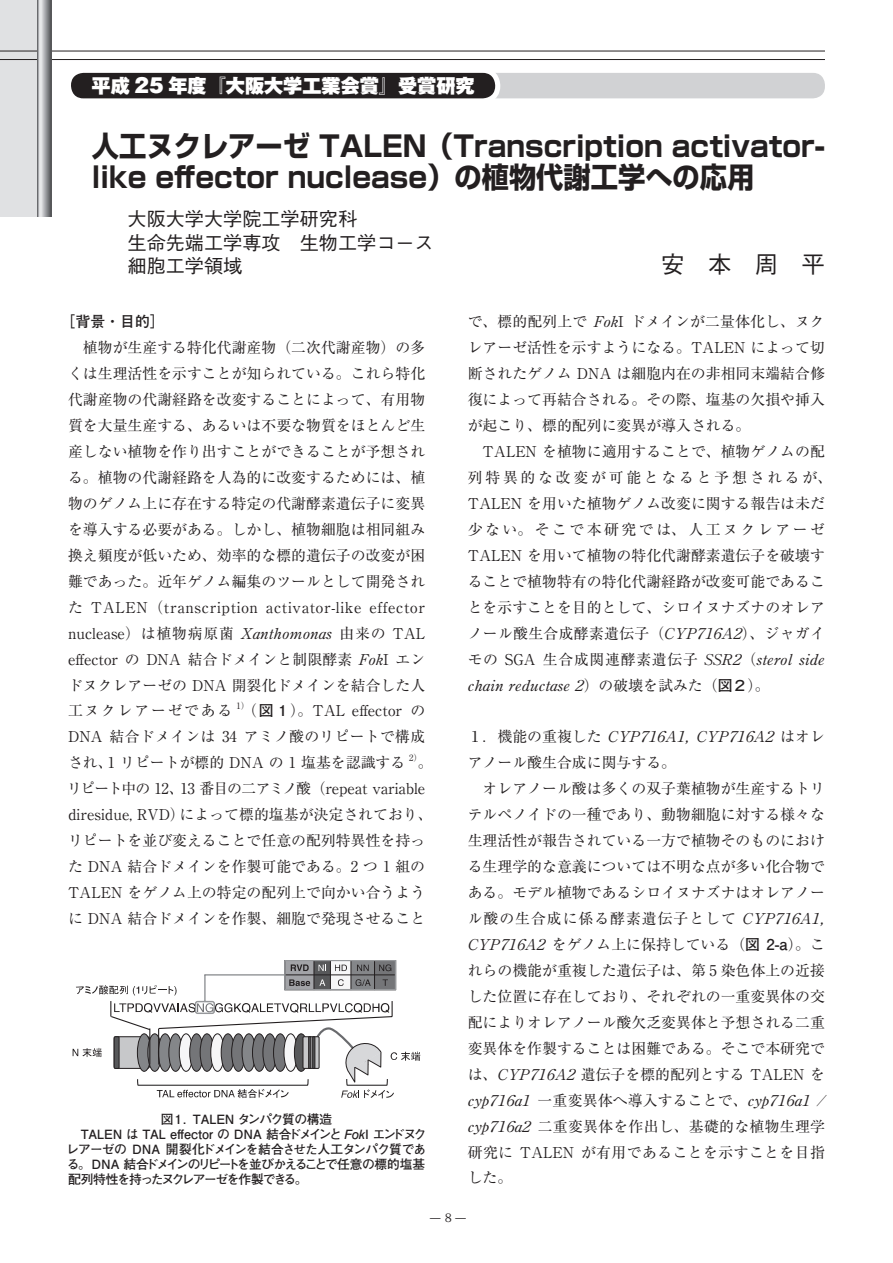
<style>
.page{position:relative;width:893px;height:1263px;background:#fff}
.page>*{position:absolute;margin:0;border:0;box-sizing:border-box;transform-origin:0 0}
.t1{font:700 28.65px/30.8px "Shin Go Pr 5";color:#231f20;scale:.95 1}
.t2{font:500 23.4px "Gothic BBB Pro";color:#231f20}
.t3{font:500 19.2px/23.4px "Gothic BBB Pr 5";color:#231f20}
.t4{font:900 19.2px "Gothic MB101 Pro";color:#fff}
.t5{font:14.85px/26px "Ryumin Pr 5";color:#231f20}
.t6{font:700 14.85px "Futo Go B101 Pr 5";color:#231f20}
.t7{font:700 12.75px/14.9px "Futo Go B101 Pr 5";letter-spacing:-.08em;color:#231f20}
.t8{font:11.7px "Lucida Grande";color:#231f20}
.t9{font:8.7px "Ryumin Pr 5";color:#231f20}
.s1{font-family:"Futo Go B101 Pr 5";font-weight:700}
.s2{font-family:"Koz Min Pro"}
</style>
<div class="page">
<div style="left:0;top:0;width:51px;height:216px;background:#e0e1e3"></div>
<hr style="left:0;top:51px;width:825px;height:1px;background:#231f20">
<hr style="left:0;top:59px;width:825px;height:1px;background:#231f20">
<svg style="left:38px;top:0;width:13px;height:216px"></svg>
<div style="left:416px;top:73px;width:409px;height:25px;background:#d1d2d4;border-radius:12px"></div>
<div style="left:68px;top:70px;width:430px;height:31px;background:#231f20;border-radius:15px"></div>
<div style="left:66px;top:68px;width:434px;height:35px;border:5px solid #fff;border-radius:15px"></div>
<svg style="left:73px;top:960px;width:347px;height:138px"></svg>
<p class="t4" style="left:92px;top:69px;width:385px">平成 25 年度『大阪大学工業会賞』受賞研究</p>
<h1 class="t1" style="left:92px;top:129px;width:773px">人工ヌクレアーゼ TALEN（Transcription activator&shy;like effector nuclease）の植物代謝工学への応用</h1>
<p class="t3" style="left:128px;top:206px;width:308px">大阪大学大学院工学研究科<br>生命先端工学専攻　生物工学コース細胞工学領域</p>
<h2 class="t2" style="left:661px;top:245px;width:165px">安　本　周　平</h2>
<p class="t6" style="left:61px;top:310px;width:106px">［背景・目的］</p>
<p class="t5" style="left:68px;top:334px;width:359px;text-align:justify">　植物が生産する特化代謝産物（二次代謝産物）の多くは生理活性を示すことが知られている。これら特化代謝産物の代謝経路を改変することによって、有用物質を大量生産する、あるいは不要な物質をほとんど生産しない植物を作り出すことができることが予想される。植物の代謝経路を人為的に改変するためには、植物のゲノム上に存在する特定の代謝酵素遺伝子に変異を導入する必要がある。しかし、植物細胞は相同組み換え頻度が低いため、効率的な標的遺伝子の改変が困難であった。近年ゲノム編集のツールとして開発された TALEN（transcription activator-like effector nuclease）は植物病原菌 Xanthomonas 由来の TAL effector の DNA 結合ドメインと制限酵素 FokI エンドヌクレアーゼの DNA 開裂化ドメインを結合した人工ヌクレアーゼである</p>
<p class="t9" style="left:236px;top:699px;width:15px">1）</p>
<p class="t5" style="left:68px;top:697px;width:359px;text-align:justify;text-indent:174px">（<span class="s1">図１</span>）。TAL effector のDNA 結合ドメインは 34 アミノ酸のリピートで構成され、1 リピートが標的 DNA の 1 塩基を認識する</p>
<p class="t9" style="left:409px;top:751px;width:15px">2）</p>
<p class="t5" style="left:67px;top:749px;width:367px;text-indent:350px">。リピート中の 12、13 番目の二アミノ酸（repeat variable diresidue, RVD）によって標的塩基が決定されており、リピートを並び変えることで任意の配列特異性を持った DNA 結合ドメインを作製可能である。2 つ 1 組の<br>TALEN をゲノム上の特定の配列上で向かい合うように DNA 結合ドメインを作製、細胞で発現させること</p>
<p class="t7" style="left:67px;top:1111px;width:361px;text-indent:94px">図１．TALEN タンパク質の構造<br>　TALEN は TAL effector の DNA 結合ドメインと FokI エンドヌクレアーゼの DNA 開裂化ドメインを結合させた人工タンパク質である。 DNA 結合ドメインのリピートを並びかえることで任意の標的塩基配列特性を持ったヌクレアーゼを作製できる。</p>
<p class="t5" style="left:468px;top:308px;width:366px">で、標的配列上で FokI ドメインが二量体化し、ヌクレアーゼ活性を示すようになる。TALEN によって切断されたゲノム DNA は細胞内在の非相同末端結合修復によって再結合される。その際、塩基の欠損や挿入が起こり、標的配列に変異が導入される。<br>　TALEN を植物に適用することで、植物ゲノムの配列特異的な改変が可能となると予想されるが、<br>TALEN を用いた植物ゲノム改変に関する報告は未だ少ない。そこで本研究では、人工ヌクレアーゼ<br>TALEN を用いて植物の特化代謝酵素遺伝子を破壊することで植物特有の特化代謝経路が改変可能であることを示すことを目的として、シロイヌナズナのオレアノール酸生合成酵素遺伝子（CYP716A2）、ジャガイモの SGA 生合成関連酵素遺伝子 SSR2（sterol side chain reductase 2）の破壊を試みた（<span class="s1">図２</span>）。</p>
<p class="t5" style="left:468px;top:723px;width:359px">１．機能の重複した CYP716A1, CYP716A2 はオレアノール酸生合成に関与する。<br>　オレアノール酸は多くの双子葉植物が生産するトリテルペノイドの一種であり、動物細胞に対する様々な生理活性が報告されている一方で植物そのものにおける生理学的な意義については不明な点が多い化合物である。モデル植物であるシロイヌナズナはオレアノール酸の生合成に係る酵素遺伝子として CYP716A1,<br>CYP716A2 をゲノム上に保持している（<span class="s1">図 2-a</span>）。これらの機能が重複した遺伝子は、第 5 染色体上の近接した位置に存在しており、それぞれの一重変異体の交配によりオレアノール酸欠乏変異体と予想される二重変異体を作製することは困難である。そこで本研究では、CYP716A2 遺伝子を標的配列とする TALEN をcyp716a1 一重変異体へ導入することで、cyp716a1 / cyp716a2 二重変異体を作出し、基礎的な植物生理学研究に TALEN が有用であることを示すことを目指した。</p>
<p class="t8" style="left:429px;top:1211px;width:39px">― <span class="s2">8</span>―</p>
</div>
